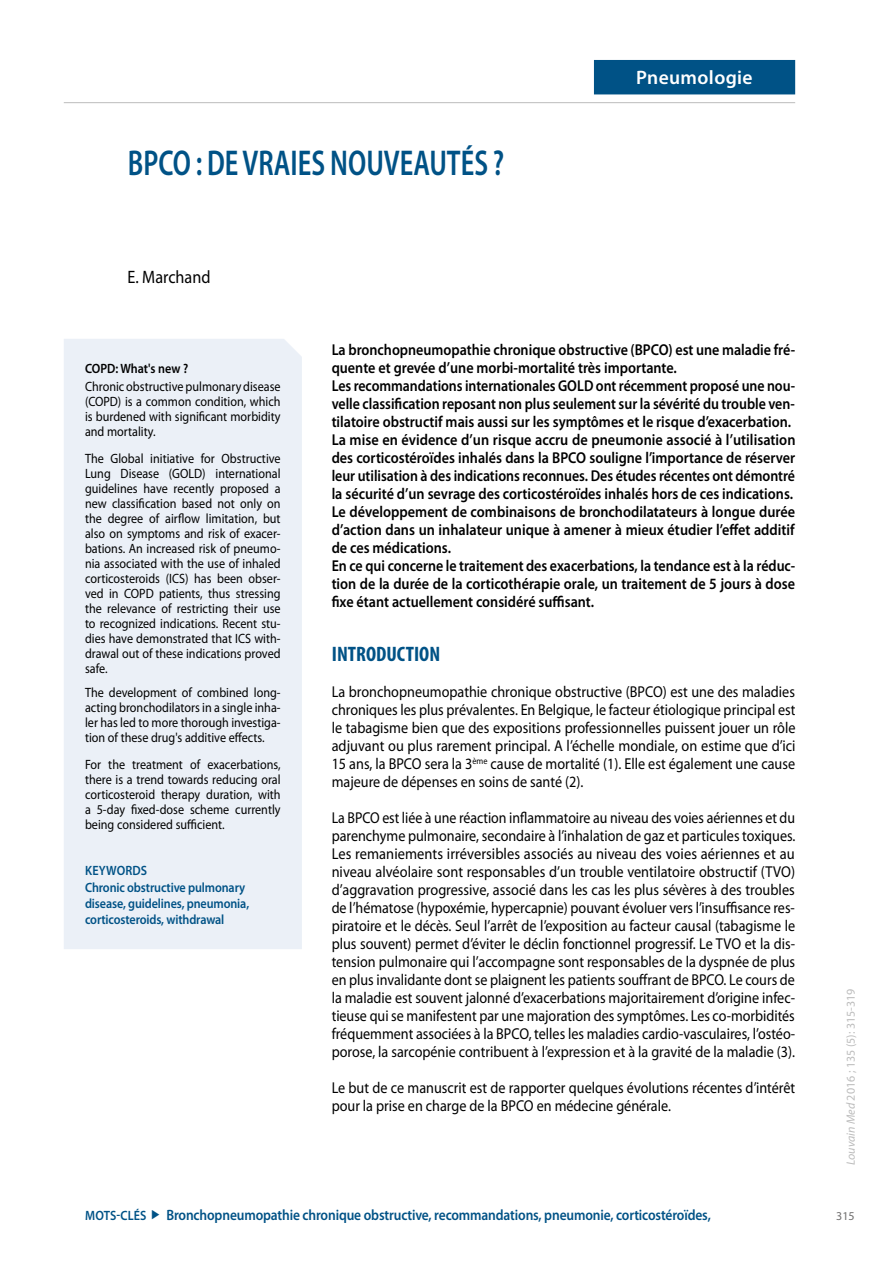
<style>
.page{position:relative;width:893px;height:1263px;background:#fff}
.page>*{position:absolute;margin:0;border:0;box-sizing:border-box;transform-origin:0 0}
.t1{font:600 semi-condensed 36px "Myriad Pro";color:#005286;scale:.8 1}
.t2{font:700 condensed 21px "Myriad Pro";color:#005286}
.t3{font:600 19.5px "Myriad Pro";letter-spacing:.02em;color:#fff}
.t4{font:18px "Myriad Pro";color:#000;scale:.9 1}
.t5{font:15.75px/18px "Myriad Pro";color:#000;text-align:justify;scale:.88 1}
.t6{font:600 15.75px/18px "Myriad Pro";color:#000;scale:.9 1}
.t7{font:15.75px/18px "Myriad Pro";color:#000;text-align:justify;scale:.9 1}
.t8{font:600 15px "Myriad Pro";letter-spacing:-.01em;color:#005286;scale:.9 1}
.t9{font:13.5px/15px "Myriad Pro";color:#000;text-align:justify;scale:.9 1}
.t10{font:600 13.5px/16.2px "Myriad Pro";letter-spacing:-.01em;color:#005286;scale:.9 1}
.t11{font:600 13.5px "Myriad Pro";color:#000;scale:.9 1}
.t12{font:600 13.5px "Myriad Pro";letter-spacing:.01em;color:#005286;scale:.9 1}
.t13{font:12px "Myriad Pro";color:#bcbcbc}
.t14{font:12px "Myriad Pro";color:#706f6f}
.s1{font-style:italic}
</style>
<div class="page">
<div style="left:594px;top:60px;width:201px;height:34px;background:#005286"></div>
<hr style="left:64px;top:102px;width:731px;height:1px;background:#bcbcbc">
<div style="left:64px;top:339px;width:238px;height:610px;background:#ebf0f7"></div>
<h1 class="t1" style="left:128px;top:140px;width:472px">BPCO : DE VRAIES NOUVEAUTÉS ?</h1>
<p class="t4" style="left:128px;top:266px;width:94px">E. Marchand</p>
<p class="t3" style="left:636px;top:65px;width:118px">Pneumologie</p>
<p class="t11" style="left:85px;top:360px;width:116px">COPD: What's new ?</p>
<p class="t9" style="left:85px;top:379px;width:219px">Chronic obstructive pulmonary disease (COPD) is a common condition, which is burdened with significant morbidity and mortality.</p>
<p class="t9" style="left:85px;top:451px;width:219px">The Global initiative for Obstructive Lung Disease (GOLD) international guidelines have recently proposed a new classification based not only on the degree of airflow limitation, but also on symptoms and risk of exacer&shy;bations. An increased risk of pneumo&shy;nia associated with the use of inhaled corticosteroids (ICS) has been obser&shy;ved in COPD patients, thus stressing the relevance of restricting their use to recognized indications. Recent stu&shy;dies have demonstrated that ICS with&shy;drawal out of these indications proved safe.</p>
<p class="t9" style="left:85px;top:685px;width:219px">The development of combined long&shy;acting bronchodilators in a single inha&shy;ler has led to more thorough investiga&shy;tion of these drug's additive effects.</p>
<p class="t9" style="left:85px;top:757px;width:219px">For the treatment of exacerbations, there is a trend towards reducing oral corticosteroid therapy duration, with a 5-day fixed-dose scheme currently being considered sufficient.</p>
<p class="t10" style="left:85px;top:862px;width:184px">KEYWORDS<br>Chronic obstructive pulmonary disease, guidelines, pneumonia, corticosteroids, withdrawal</p>
<p class="t6" style="left:332px;top:340px;width:517px">La bronchopneumopathie chronique obstructive (BPCO) est une maladie fré&shy;quente et grevée d’une morbi-mortalité très importante.<br>Les recommandations internationales GOLD ont récemment proposé une nou&shy;velle classification reposant non plus seulement sur la sévérité du trouble ven&shy;tilatoire obstructif mais aussi sur les symptômes et le risque d’exacerbation.<br>La mise en évidence d’un risque accru de pneumonie associé à l’utilisation des corticostéroïdes inhalés dans la BPCO souligne l’importance de réserver leur utilisation à des indications reconnues. Des études récentes ont démontré la sécurité d’un sevrage des corticostéroïdes inhalés hors de ces indications.<br>Le développement de combinaisons de bronchodilatateurs à longue durée d’action dans un inhalateur unique à amener à mieux étudier l’effet additif de ces médications.<br>En ce qui concerne le traitement des exacerbations, la tendance est à la réduc&shy;tion de la durée de la corticothérapie orale, un traitement de 5 jours à dose fixe étant actuellement considéré suffisant.</p>
<h2 class="t2" style="left:332px;top:641px;width:110px">INTRODUCTION</h2>
<p class="t7" style="left:332px;top:683px;width:517px">La bronchopneumopathie chronique obstructive (BPCO) est une des maladies chroniques les plus prévalentes. En Belgique, le facteur étiologique principal est le tabagisme bien que des expositions professionnelles puissent jouer un rôle adjuvant ou plus rarement principal. A l’échelle mondiale, on estime que d’ici 15 ans, la BPCO sera la 3<sup>ème</sup> cause de mortalité (1). Elle est également une cause majeure de dépenses en soins de santé (2).</p>
<p class="t5" style="left:332px;top:809px;width:529px">La BPCO est liée à une réaction inflammatoire au niveau des voies aériennes et du parenchyme pulmonaire, secondaire à l’inhalation de gaz et particules toxiques.<br>Les remaniements irréversibles associés au niveau des voies aériennes et au niveau alvéolaire sont responsables d’un trouble ventilatoire obstructif (TVO) d’aggravation progressive, associé dans les cas les plus sévères à des troubles de l’hématose (hypoxémie, hypercapnie) pouvant évoluer vers l’insuffisance res&shy;piratoire et le décès. Seul l’arrêt de l’exposition au facteur causal (tabagisme le plus souvent) permet d’éviter le déclin fonctionnel progressif. Le TVO et la dis&shy;tension pulmonaire qui l’accompagne sont responsables de la dyspnée de plus en plus invalidante dont se plaignent les patients souffrant de BPCO. Le cours de la maladie est souvent jalonné d’exacerbations majoritairement d’origine infec&shy;tieuse qui se manifestent par une majoration des symptômes. Les co-morbidités fréquemment associées à la BPCO, telles les maladies cardio-vasculaires, l’ostéo&shy;porose, la sarcopénie contribuent à l’expression et à la gravité de la maladie (3).</p>
<p class="t7" style="left:332px;top:1079px;width:516px">Le but de ce manuscrit est de rapporter quelques évolutions récentes d’intérêt pour la prise en charge de la BPCO en médecine générale.</p>
<p class="t12" style="left:85px;top:1207px;width:68px">mots-clés</p>
<p class="t8" style="left:166px;top:1206px;width:606px">Bronchopneumopathie chronique obstructive, recommandations, pneumonie, corticostéroïdes,</p>
<p class="t13" style="left:843px;top:1165px;width:178px;rotate:-90deg"><span class="s1">louvain med</span> 2016 ; 135 (5): 315-319</p>
<p class="t14" style="left:836px;top:1209px;width:20px">315</p>
</div>
